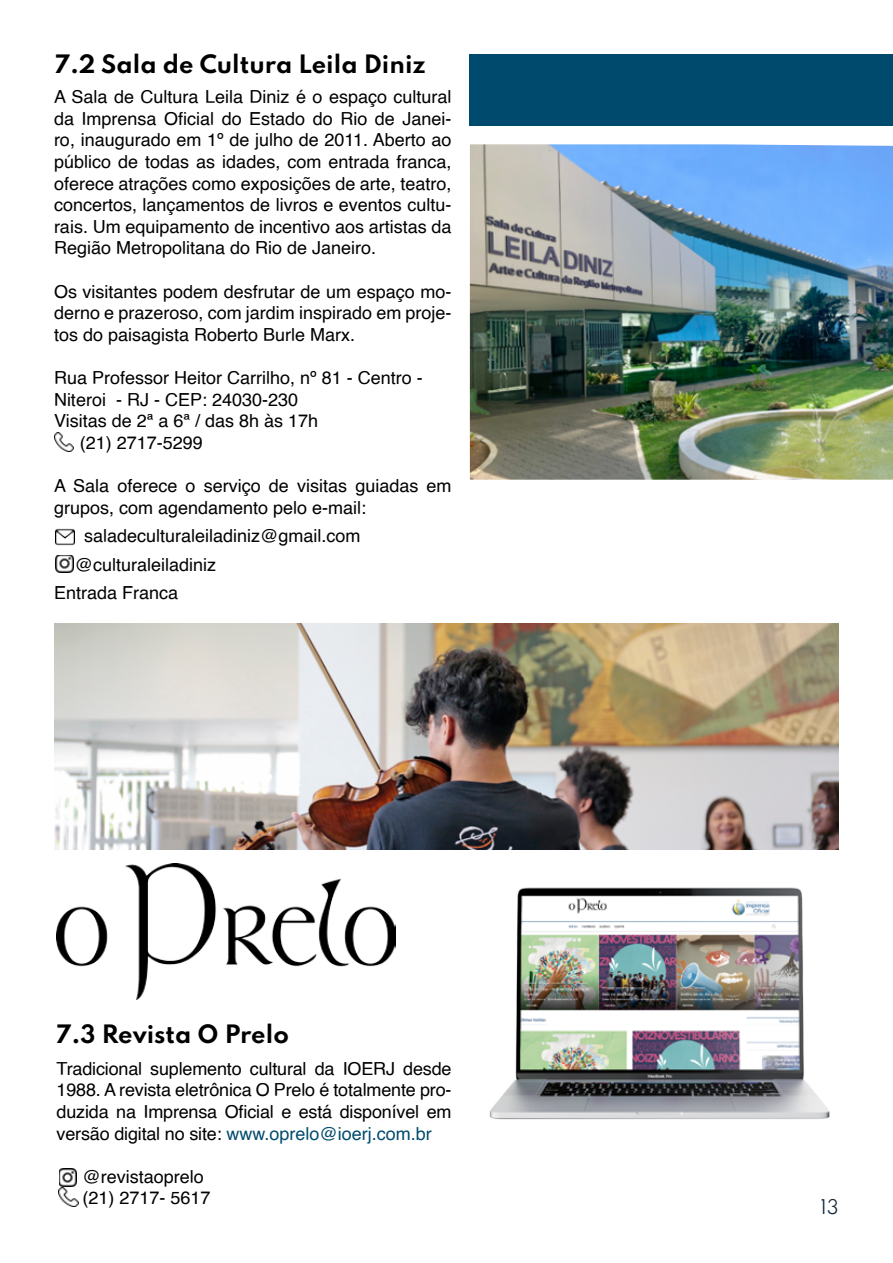
<style>
.page{position:relative;width:893px;height:1263px;background:#fff}
.page>*{position:absolute;margin:0;border:0;box-sizing:border-box;transform-origin:0 0}
.t1{font:700 22.5px "Spartan";color:#000}
.t2{font:18px/21.6px "Helvetica";color:#000;text-align:justify}
.t3{font:18px "Spartan";color:#15293c}
.s1{color:#004b6d}
</style>
<div class="page">
<img style="left:470px;top:144px;width:423px;height:336px">
<img style="left:54px;top:432px;width:19px;height:20px">
<img style="left:55px;top:555px;width:18px;height:17px">
<div style="left:470px;top:54px;width:423px;height:71px;background:#004b6d"></div>
<img style="left:57px;top:864px;width:338px;height:135px">
<img style="left:479px;top:849px;width:360px;height:271px">
<img style="left:59px;top:1188px;width:19px;height:19px">
<img style="left:59px;top:1169px;width:18px;height:17px">
<img style="left:54px;top:624px;width:785px;height:225px">
<img style="left:55px;top:528px;width:19px;height:18px">
<p class="t1" style="left:55px;top:47px;width:372px">7.2 Sala de Cultura Leila Diniz</p>
<p class="t2" style="left:54px;top:87px;width:399px">A Sala de Cultura Leila Diniz é o espaço cultural da Imprensa Oficial do Estado do Rio de Janei&shy;ro, inaugurado em 1º de julho de 2011. Aberto ao público de todas as idades, com entrada franca, oferece atrações como exposições de arte, teatro, concertos, lançamentos de livros e eventos cultu&shy;rais. Um equipamento de incentivo aos artistas da Região Metropolitana do Rio de Janeiro.</p>
<p class="t2" style="left:54px;top:281px;width:399px">Os visitantes podem desfrutar de um espaço mo&shy;derno e prazeroso, com jardim inspirado em proje&shy;tos do paisagista Roberto Burle Marx.</p>
<p class="t2" style="left:54px;top:367px;width:370px">Rua Professor Heitor Carrilho, nº 81 - Centro -</p>
<p class="t2" style="left:54px;top:389px;width:246px">Niteroi - RJ - CEP: 24030-230</p>
<p class="t2" style="left:54px;top:411px;width:266px">Visitas de 2ª a 6ª / das 8h às 17h</p>
<p class="t2" style="left:80px;top:432px;width:125px">(21) 2717-5299</p>
<p class="t2" style="left:54px;top:475px;width:399px">A Sala oferece o serviço de visitas guiadas em grupos, com agendamento pelo e-mail:</p>
<p class="t2" style="left:84px;top:526px;width:278px">saladeculturaleiladiniz@gmail.com</p>
<p class="t2" style="left:75px;top:554px;width:143px">@culturaleiladiniz</p>
<p class="t2" style="left:54px;top:583px;width:126px">Entrada Franca</p>
<p class="t1" style="left:57px;top:1017px;width:234px">7.3 Revista O Prelo</p>
<p class="t2" style="left:57px;top:1058px;width:396px">Tradicional suplemento cultural da IOERJ desde 1988. A revista eletrônica O Prelo é totalmente pro&shy;duzida na Imprensa Oficial e está disponível em versão digital no site: <span class="s1">www.oprelo@ioerj.com.br</span></p>
<p class="t2" style="left:83px;top:1166px;width:130px">@revistaoprelo (21) 2717- 5617</p>
<p class="t3" style="left:821px;top:1193px;width:20px">13</p>
</div>
